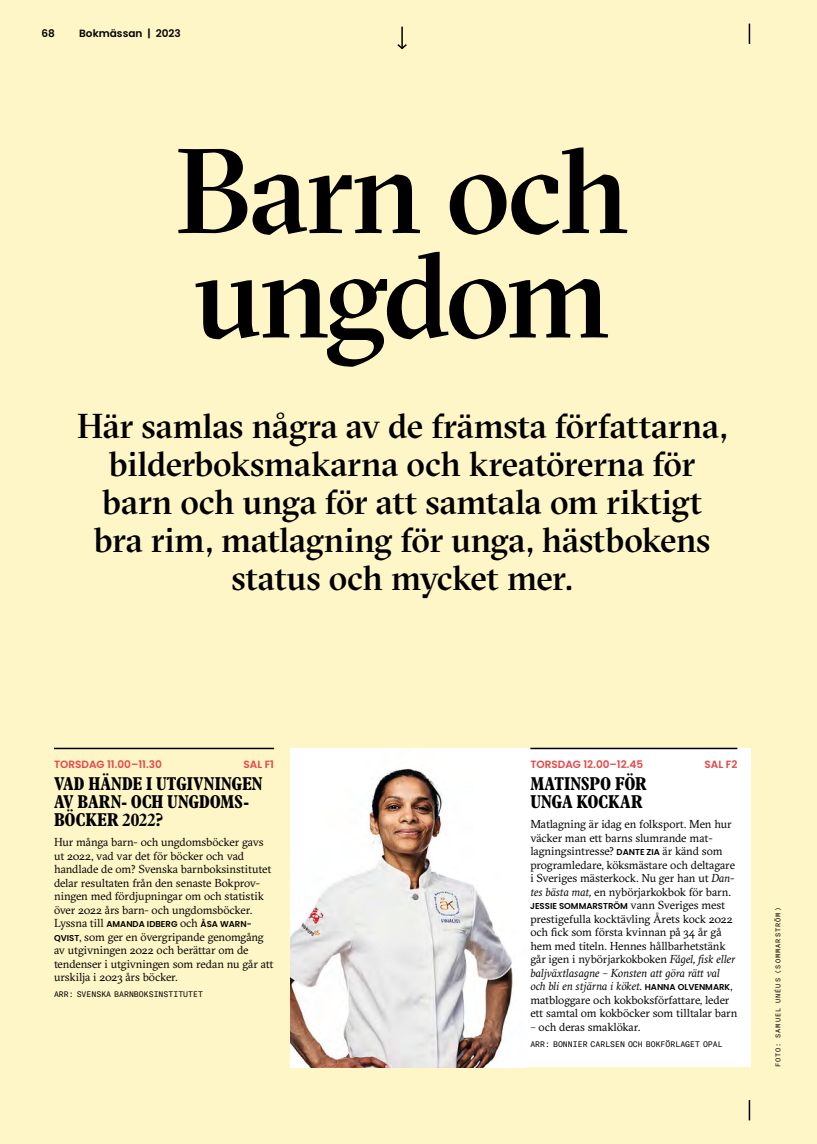
<style>
.page{position:relative;width:817px;height:1144px;background:#fff}
.page>*{position:absolute;margin:0;border:0;box-sizing:border-box;transform-origin:0 0}
.t1{font:500 120px/104.4px "GT Sectra Fine";letter-spacing:-.03em;color:#000}
.t2{font:500 34.5px/38px "GT Sectra Fine";letter-spacing:-.005em;color:#000;text-align:center}
.t3{font:700 condensed 18.75px/18px "Plantin MT Pro";letter-spacing:-.01em;color:#000}
.t4{font:11.55px/13.5px "GT Sectra";letter-spacing:-.01em;color:#000}
.t5{font:600 10.5px "Poppins";color:#e84547}
.t6{font:600 10.5px "Poppins";color:#000}
.t7{font:600 8.55px "Poppins";color:#000}
.t8{font:7.95px "GT America Mono";color:#000}
.t9{font:6.75px "GT America Mono";letter-spacing:.15em;color:#000}
.s1{font-family:"GT Sectra";font-weight:400;font-size:11.55px}
.s2{font-family:"Poppins";font-weight:600;font-size:8.55px}
.s3{font-style:italic}
</style>
<div class="page">
<div style="left:0;top:0;width:816px;height:1144px;background:#fff6c7"></div>
<hr style="left:54px;top:748px;width:220px;height:1px;background:#000">
<div style="left:292px;top:748px;width:458px;height:319px;background:#fff"></div>
<hr style="left:530px;top:748px;width:207px;height:1px;background:#000">
<hr style="left:401px;top:27px;width:2px;height:22px;background:#000">
<svg style="left:397px;top:43px;width:10px;height:7px"></svg>
<img style="left:290px;top:748px;width:223px;height:319px">
<hr style="left:748px;top:1100px;width:2px;height:20px;background:#000">
<hr style="left:748px;top:24px;width:2px;height:20px;background:#000">
<p class="t6" style="left:42px;top:27px;width:15px">68</p>
<p class="t6" style="left:79px;top:27px;width:103px">Bokmässan | 2023</p>
<h1 class="t1" style="left:175px;top:140px;width:456px">Barn och ungdom</h1>
<h2 class="t2" style="left:77px;top:408px;width:651px">Här samlas några av de främsta författarna, bilderboksmakarna och kreatörerna för barn och unga för att samtala om riktigt bra rim, matlagning för unga, hästbokens status och mycket mer.</h2>
<p class="t5" style="left:54px;top:758px;width:109px">TORSDAG 11.00–11.30</p>
<p class="t5" style="left:243px;top:758px;width:32px">SAL F1</p>
<h3 class="t3" style="left:54px;top:775px;width:210px">VAD HÄNDE I UTGIVNINGEN<br>AV BARN- OCH UNGDOMS-<br>BÖCKER 2022?</h3>
<p class="t4" style="left:54px;top:835px;width:219px">Hur många barn- och ungdomsböcker gavs ut 2022, vad var det för böcker och vad handlade de om? Svenska barnboksinstitutet delar resultaten från den senaste Bokprov&shy;ningen med fördjupningar om och statistik över 2022 års barn- och ungdomsböcker.</p>
<p class="t7" style="left:54px;top:919px;width:199px"><span class="s1">Lyssna till</span> AMANDA IDBERG <span class="s1">och</span> ÅSA WARN-</p>
<p class="t4" style="left:54px;top:930px;width:221px"><span class="s2">QVIST</span>, som ger en övergripande genomgång av utgivningen 2022 och berättar om de tendenser i utgivningen som redan nu går att urskilja i 2023 års böcker.</p>
<p class="t8" style="left:54px;top:990px;width:150px">ARR: SVENSKA BARNBOKSINSTITUTET</p>
<p class="t5" style="left:530px;top:758px;width:114px">TORSDAG 12.00–12.45</p>
<p class="t5" style="left:704px;top:758px;width:34px">SAL F2</p>
<h3 class="t3" style="left:530px;top:775px;width:118px">MATINSPO FÖR<br>UNGA KOCKAR</h3>
<p class="t4" style="left:530px;top:817px;width:206px">Matlagning är idag en folksport. Men hur väcker man ett barns slumrande mat&shy;lagningsintresse? <span class="s2">DANTE ZIA</span> är känd som programledare, köksmästare och deltagare i Sveriges mästerkock. Nu ger han ut <span class="s3">Dan&shy;tes bästa mat,</span> en nybörjarkokbok för barn.</p>
<p class="t7" style="left:530px;top:901px;width:196px">JESSIE SOMMARSTRÖM <span class="s1">vann Sveriges mest</span></p>
<p class="t4" style="left:530px;top:912px;width:208px">prestigefulla kocktävling Årets kock 2022 och fick som första kvinnan på 34 år gå hem med titeln. Hennes hållbarhetstänk går igen i nybörjarkokboken <span class="s3">Fågel, fisk eller baljväxtlasagne – Konsten att göra rätt val och bli en stjärna i köket.</span> <span class="s2">HANNA OLVENMARK</span>, matbloggare och kokboksförfattare, leder ett samtal om kokböcker som tilltalar barn</p>
<p class="t4" style="left:530px;top:1020px;width:111px">– och deras smaklökar.</p>
<p class="t8" style="left:530px;top:1039px;width:194px">ARR: BONNIER CARLSEN OCH BOKFÖRLAGET OPAL</p>
<p class="t9" style="left:774px;top:1067px;width:162px;rotate:-90deg">FOTO: SAMUEL UNÉUS (SOMMARSTRÖM)</p>
</div>
